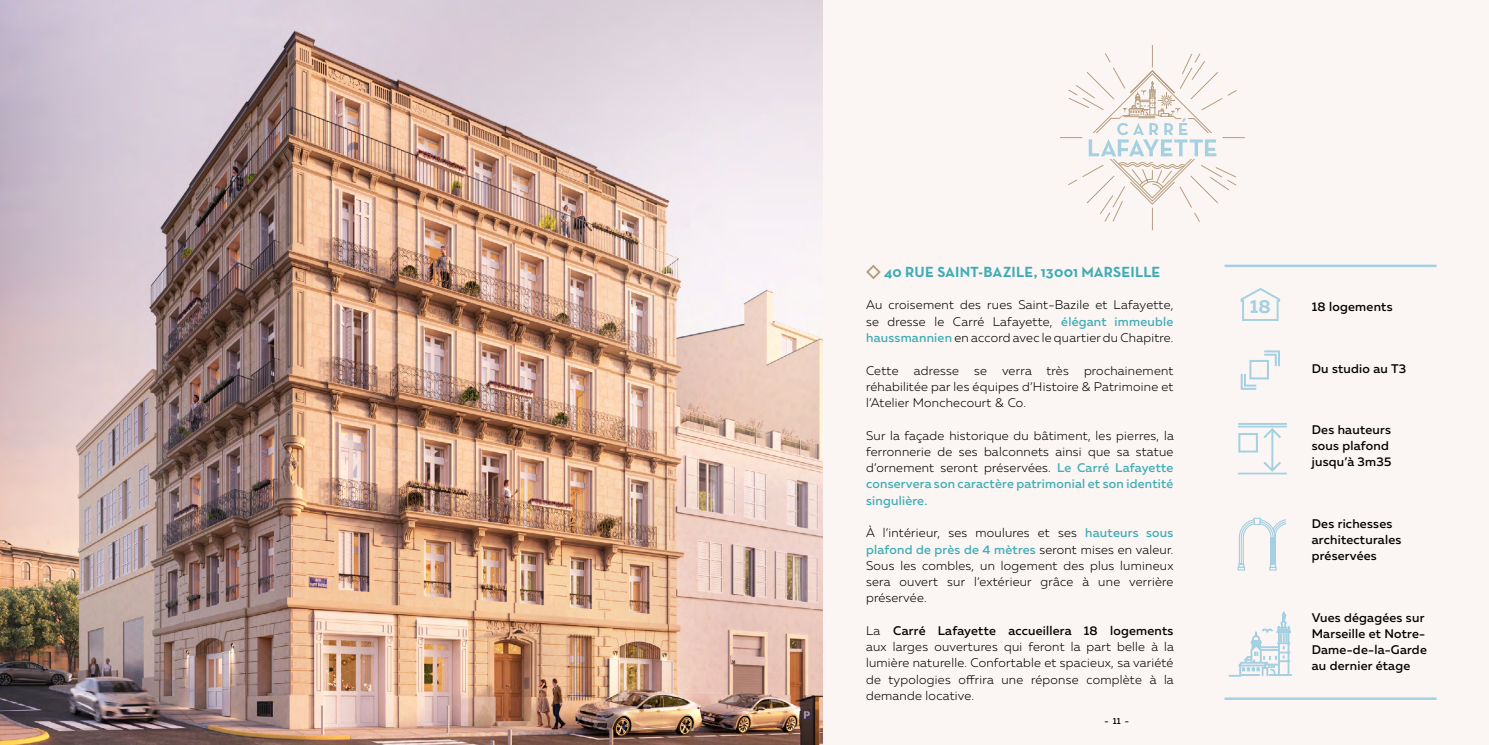
<style>
.page{position:relative;width:1489px;height:745px;background:#fff}
.page>*{position:absolute;margin:0;border:0;box-sizing:border-box;transform-origin:0 0}
.t1{font:700 18.75px "Muller";color:#a4d0e2}
.t2{font:700 15px "Neutra Text";letter-spacing:.005em;color:#40acb6}
.t3{font:300 12.5px/16.2px "Muller";letter-spacing:.02em;color:#000;text-align:justify}
.t4{font:500 12.5px/16.2px "Muller";letter-spacing:.02em;color:#000}
.t5{font:500 8.75px "Muller";color:#000}
.s1{font-weight:500;color:#40acb6}
.s2{font-weight:500}
</style>
<div class="page">
<div style="left:0;top:0;width:1488px;height:744px;background:#fbf6f3"></div>
<img style="left:0;top:0;width:822px;height:744px">
<svg style="left:866px;top:264px;width:15px;height:16px"></svg>
<svg style="left:1240px;top:350px;width:40px;height:40px"></svg>
<svg style="left:1240px;top:288px;width:40px;height:33px"></svg>
<svg style="left:1228px;top:611px;width:64px;height:65px"></svg>
<svg style="left:1237px;top:517px;width:50px;height:53px"></svg>
<svg style="left:1263px;top:460px;width:18px;height:12px"></svg>
<div style="left:1238px;top:425px;width:48px;height:2px;border:1px solid #a4d0e2"></div>
<div style="left:1271px;top:429px;width:2px;height:40px;border:1px solid #a4d0e2"></div>
<div style="left:1238px;top:472px;width:48px;height:2px;border:1px solid #a4d0e2"></div>
<div style="left:1238px;top:423px;width:48px;height:1px;border:1px solid #a4d0e2"></div>
<svg style="left:1238px;top:427px;width:43px;height:25px"></svg>
<hr style="left:1224px;top:264px;width:212px;height:3px;background:#a4d0e2">
<hr style="left:1224px;top:697px;width:212px;height:2px;background:#a4d0e2">
<svg style="left:1060px;top:45px;width:185px;height:185px"></svg>
<p class="t2" style="left:884px;top:262px;width:278px">40 RUE SAINT-BAZILE, 13001 MARSEILLE</p>
<p class="t3" style="left:866px;top:297px;width:309px">Au croisement des rues Saint-Bazile et Lafayette, se dresse le Carré Lafayette, <span class="s1">élégant immeuble haussmannien</span> en accord avec le quartier du Chapitre.</p>
<p class="t3" style="left:866px;top:362px;width:309px">Cette adresse se verra très prochainement réhabilitée par les équipes d’Histoire &amp; Patrimoine et l’Atelier Monchecourt &amp; Co.</p>
<p class="t3" style="left:866px;top:427px;width:309px">Sur la façade historique du bâtiment, les pierres, la ferronnerie de ses balconnets ainsi que sa statue d’ornement seront préservées. <span class="s1">Le Carré Lafayette conservera son caractère patrimonial et son identité singulière.</span></p>
<p class="t3" style="left:866px;top:524px;width:309px">À l’intérieur, ses moulures et ses <span class="s1">hauteurs sous plafond de près de 4 mètres</span> seront mises en valeur.<br>Sous les combles, un logement des plus lumineux sera ouvert sur l’extérieur grâce à une verrière préservée.</p>
<p class="t3" style="left:866px;top:622px;width:309px">La <span class="s2">Carré Lafayette accueillera 18 logements </span>aux larges ouvertures qui feront la part belle à la lumière naturelle. Confortable et spacieux, sa variété de typologies offrira une réponse complète à la demande locative.</p>
<p class="t5" style="left:1104px;top:714px;width:26px">- 11 -</p>
<h1 class="t1" style="left:1249px;top:295px;width:22px">18</h1>
<p class="t4" style="left:1311px;top:298px;width:82px">18 logements</p>
<p class="t4" style="left:1311px;top:360px;width:96px">Du studio au T3</p>
<p class="t4" style="left:1311px;top:421px;width:81px">Des hauteurs sous plafond jusqu’à 3m35</p>
<p class="t4" style="left:1311px;top:515px;width:91px">Des richesses architecturales préservées</p>
<p class="t4" style="left:1311px;top:608px;width:117px">Vues dégagées sur<br>Marseille et Notre-<br>Dame-de-la-Garde au dernier étage</p>
</div>
